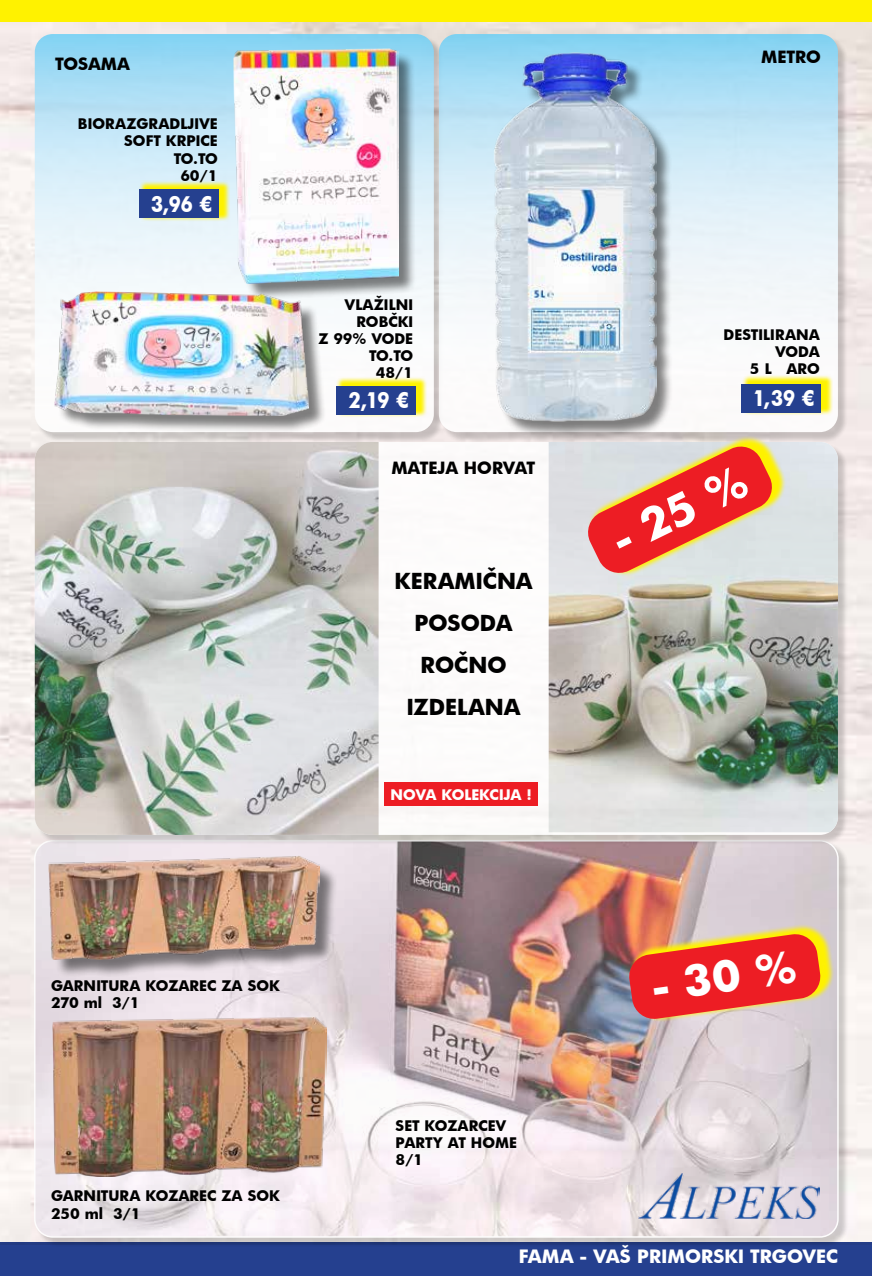
<style>
.page{position:relative;width:872px;height:1276px;background:#fff}
.page>*{position:absolute;margin:0;border:0;box-sizing:border-box;transform-origin:0 0}
.t1{font:700 42.45px "Futura";color:#fff}
.t2{font:700 21.6px/42px "Futura";color:#000;text-align:center}
.t3{font:700 21px "Futura";color:#fff;scale:.88 1}
.t4{font:700 18px "Futura";color:#fff}
.t5{font:700 16.5px "Futura";color:#000}
.t6{font:700 14.25px/17.1px "Futura";color:#000}
.t7{font:700 14.25px "Futura";color:#fff}
</style>
<div class="page">
<div style="left:0;top:1242px;width:872px;height:34px;background:#25408f"></div>
<div style="left:0;top:0;width:872px;height:22px;background:#fff200"></div>
<div style="left:36px;top:35px;width:408px;height:408px;background:#000;opacity:.22"></div>
<svg style="left:35px;top:34px;width:399px;height:398px"></svg>
<div style="left:440px;top:35px;width:408px;height:408px;background:#000;opacity:.22"></div>
<svg style="left:439px;top:34px;width:399px;height:398px"></svg>
<div style="left:35px;top:841px;width:814px;height:407px;background:#000;opacity:.22"></div>
<img style="left:35px;top:841px;width:803px;height:396px">
<div style="left:36px;top:443px;width:812px;height:402px;background:#000;opacity:.22"></div>
<div style="left:35px;top:442px;width:803px;height:393px;background:#fff;border-radius:18px"></div>
<img style="left:35px;top:442px;width:343px;height:393px">
<img style="left:548px;top:442px;width:290px;height:390px">
<div style="left:497px;top:54px;width:177px;height:385px;background:#000;opacity:.5"></div>
<img style="left:493px;top:51px;width:163px;height:371px">
<div style="left:52px;top:859px;width:286px;height:118px;background:#000;opacity:.5"></div>
<img style="left:49px;top:856px;width:270px;height:103px">
<div style="left:237px;top:52px;width:179px;height:249px;background:#000;opacity:.5"></div>
<img style="left:234px;top:49px;width:164px;height:234px">
<div style="left:57px;top:294px;width:269px;height:140px;background:#000;opacity:.5"></div>
<img style="left:55px;top:291px;width:253px;height:124px">
<div style="left:384px;top:782px;width:154px;height:24px;background:#ed1d24"></div>
<svg style="left:588px;top:435px;width:198px;height:141px;background:#dbd9c6"></svg>
<svg style="left:585px;top:443px;width:190px;height:133px;background:#e5857b"></svg>
<svg style="left:629px;top:923px;width:206px;height:99px;background:#dbc6a3"></svg>
<svg style="left:628px;top:932px;width:193px;height:88px;background:#e84f42"></svg>
<svg style="left:139px;top:180px;width:92px;height:41px"></svg>
<div style="left:139px;top:189px;width:79px;height:29px;background:#25408f"></div>
<svg style="left:336px;top:377px;width:91px;height:41px"></svg>
<div style="left:336px;top:386px;width:79px;height:29px;background:#25408f"></div>
<svg style="left:741px;top:375px;width:92px;height:41px;background:#f1ec7b"></svg>
<div style="left:741px;top:384px;width:80px;height:28px;background:#25408f"></div>
<img style="left:638px;top:1174px;width:181px;height:44px">
<img style="left:52px;top:1016px;width:274px;height:160px">
<p class="t5" style="left:55px;top:52px;width:76px">TOSAMA</p>
<p class="t6" style="left:78px;top:115px;width:141px;text-align:right">BIORAZGRADLJIVE<br>SOFT KRPICE<br>TO.TO<br>60/1</p>
<h3 class="t3" style="left:151px;top:189px;width:71px">3,96 €</h3>
<p class="t6" style="left:318px;top:295px;width:96px;text-align:right">VLAŽILNI<br>ROBČKI<br>Z 99% VODE<br>TO.TO<br>48/1</p>
<p class="t5" style="left:761px;top:46px;width:61px">METRO</p>
<p class="t6" style="left:723px;top:326px;width:98px;text-align:right">DESTILIRANA<br>VODA<br>5 L ARO</p>
<h3 class="t3" style="left:348px;top:386px;width:70px">2,19 €</h3>
<h3 class="t3" style="left:753px;top:383px;width:71px">1,39 €</h3>
<p class="t5" style="left:391px;top:456px;width:145px">MATEJA HORVAT</p>
<h2 class="t2" style="left:394px;top:559px;width:140px">KERAMIČNA<br>POSODA<br>ROČNO<br>IZDELANA</h2>
<p class="t7" style="left:390px;top:784px;width:143px">NOVA KOLEKCIJA !</p>
<h1 class="t1" style="left:601px;top:515px;width:146px;rotate:-26deg">- 25 %</h1>
<p class="t6" style="left:51px;top:976px;width:230px">GARNITURA KOZAREC ZA SOK<br>270 ml 3/1</p>
<p class="t6" style="left:51px;top:1187px;width:230px">GARNITURA KOZAREC ZA SOK<br>250 ml 3/1</p>
<p class="t6" style="left:395px;top:1117px;width:123px">SET KOZARCEV<br>PARTY AT HOME<br>8/1</p>
<h1 class="t1" style="left:648px;top:957px;width:147px;rotate:-8deg">- 30 %</h1>
<p class="t4" style="left:519px;top:1243px;width:321px">FAMA - VAŠ PRIMORSKI TRGOVEC</p>
</div>
